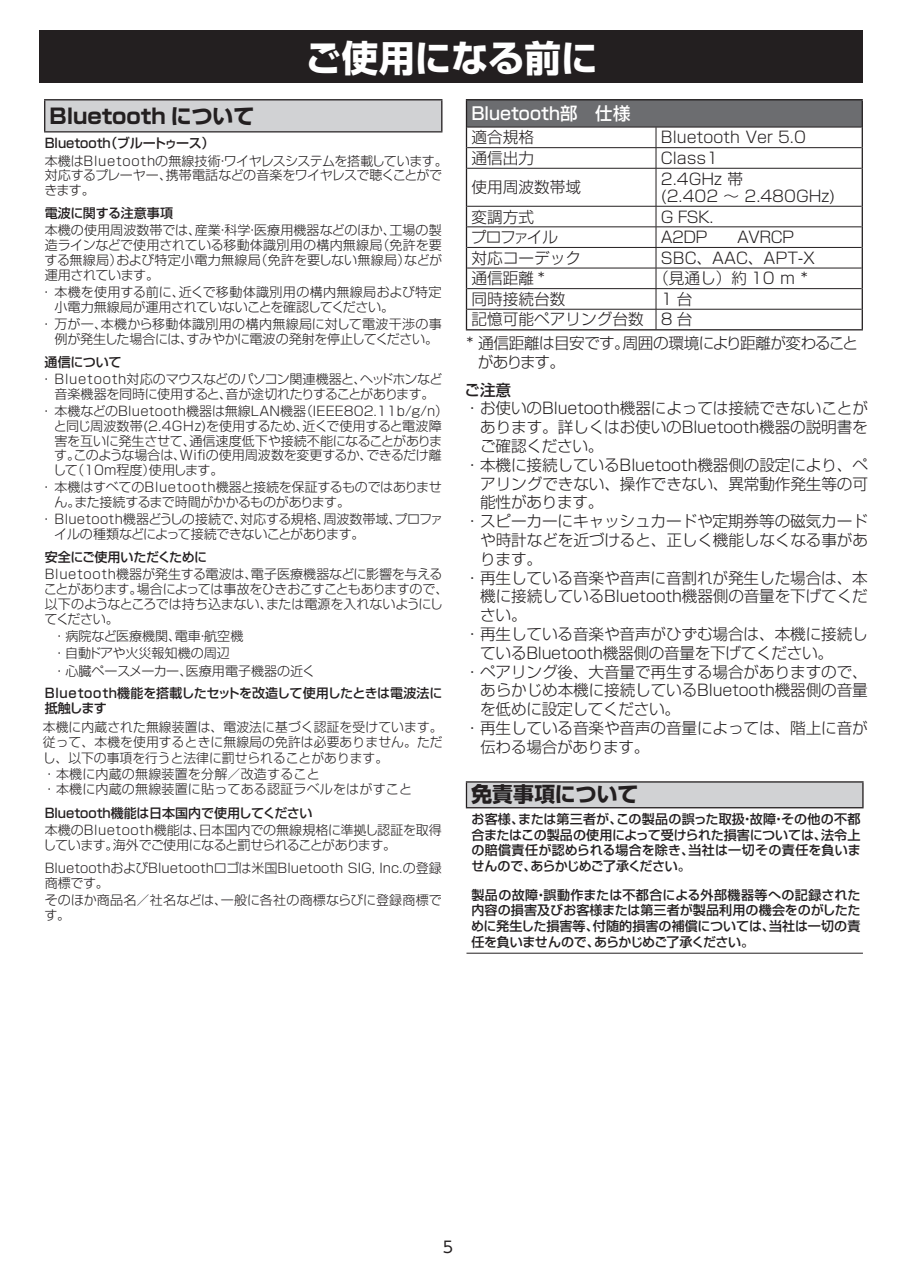
<style>
.page{position:relative;width:903px;height:1275px;background:#fff}
.page>*{position:absolute;margin:0;border:0;box-sizing:border-box;transform-origin:0 0}
.t1{font:700 36.57px "Shin Go Pro";color:#fff}
.t2{font:700 20.82px "Shin Go Pro";color:#231f20}
.t3{font:500 17.32px "Shin Go Pro";letter-spacing:.005em;color:#fff}
.t4{font:15.75px "UD Shin Go Pr 6";color:#231f20}
.t5{font:300 15.58px/17.3px "Shin Go Pro";letter-spacing:-.01em;color:#231f20}
.t6{font:300 15.58px/19.1px "Shin Go Pro";letter-spacing:-.035em;color:#231f20}
.t7{font:300 15.58px "Shin Go Pro";letter-spacing:-.04em;color:#231f20}
.t8{font:500 15.58px "Shin Go Pro";color:#231f20}
.t9{font:300 13.12px/14.7px "Shin Go Pro";color:#231f20}
.t10{font:500 13.12px/15.6px "Shin Go Pro";letter-spacing:-.005em;color:#231f20;text-align:justify}
.t11{font:300 13.12px/14.7px "Shin Go Pro";letter-spacing:-.02em;color:#231f20}
.t12{font:300 13.12px/14.7px "Shin Go Pro";letter-spacing:-.025em;color:#231f20}
.t13{font:300 13.12px/14.7px "Shin Go Pro";letter-spacing:-.03em;color:#231f20;text-align:center}
.t14{font:500 13.12px "Shin Go Pro";letter-spacing:-.035em;color:#231f20}
</style>
<div class="page">
<div style="left:45px;top:100px;width:397px;height:32px;background:#d1d2d4"></div>
<hr style="left:441px;top:100px;width:1px;height:31px;background:#231f20">
<hr style="left:44px;top:100px;width:1px;height:31px;background:#231f20">
<hr style="left:44px;top:131px;width:398px;height:1px;background:#231f20">
<hr style="left:44px;top:99px;width:398px;height:1px;background:#231f20">
<div style="left:466px;top:100px;width:396px;height:27px;background:#6c6d70"></div>
<svg style="left:655px;top:128px;width:1px;height:40px"></svg>
<hr style="left:655px;top:169px;width:1px;height:37px;background:#231f20">
<svg style="left:655px;top:207px;width:1px;height:122px"></svg>
<hr style="left:861px;top:127px;width:2px;height:21px;background:#231f20">
<hr style="left:861px;top:148px;width:2px;height:20px;background:#231f20">
<hr style="left:466px;top:168px;width:1px;height:38px;background:#231f20">
<hr style="left:861px;top:168px;width:2px;height:38px;background:#231f20">
<hr style="left:861px;top:206px;width:2px;height:21px;background:#231f20">
<hr style="left:861px;top:227px;width:2px;height:20px;background:#231f20">
<hr style="left:861px;top:247px;width:2px;height:21px;background:#231f20">
<hr style="left:861px;top:268px;width:2px;height:21px;background:#231f20">
<hr style="left:861px;top:289px;width:2px;height:20px;background:#231f20">
<svg style="left:466px;top:206px;width:1px;height:123px"></svg>
<hr style="left:861px;top:309px;width:2px;height:20px;background:#231f20">
<hr style="left:466px;top:329px;width:397px;height:1px;background:#231f20">
<hr style="left:466px;top:99px;width:190px;height:1px;background:#231f20">
<svg style="left:466px;top:100px;width:1px;height:68px"></svg>
<hr style="left:656px;top:99px;width:207px;height:1px;background:#231f20">
<hr style="left:861px;top:100px;width:2px;height:27px;background:#231f20">
<hr style="left:467px;top:127px;width:394px;height:1px;background:#231f20">
<hr style="left:467px;top:147px;width:394px;height:1px;background:#231f20">
<hr style="left:467px;top:168px;width:394px;height:1px;background:#231f20">
<hr style="left:467px;top:206px;width:394px;height:1px;background:#231f20">
<hr style="left:467px;top:227px;width:394px;height:1px;background:#231f20">
<hr style="left:467px;top:247px;width:394px;height:1px;background:#231f20">
<hr style="left:467px;top:268px;width:394px;height:1px;background:#231f20">
<hr style="left:467px;top:288px;width:394px;height:1px;background:#231f20">
<hr style="left:467px;top:309px;width:394px;height:1px;background:#231f20">
<div style="left:466px;top:782px;width:397px;height:26px;background:#d1d2d4"></div>
<svg style="left:466px;top:783px;width:1px;height:24px"></svg>
<svg style="left:862px;top:783px;width:1px;height:24px"></svg>
<hr style="left:466px;top:807px;width:397px;height:1px;background:#231f20">
<hr style="left:466px;top:953px;width:397px;height:1px;background:#231f20">
<hr style="left:466px;top:781px;width:397px;height:2px;background:#231f20">
<div style="left:40px;top:31px;width:823px;height:52px;background:#231f20"></div>
<h1 class="t1" style="left:305px;top:29px;width:294px">ご使用になる前に</h1>
<h2 class="t2" style="left:50px;top:99px;width:206px">Bluetooth について</h2>
<p class="t10" style="left:45px;top:134px;width:171px">Bluetooth（ブルートゥース）</p>
<p class="t12" style="left:44px;top:152px;width:405px">本機はBluetoothの無線技術・ワイヤレスシステムを搭載しています。対応するプレーヤー、携帯電話などの音楽をワイヤレスで聴くことができます。</p>
<p class="t10" style="left:45px;top:204px;width:130px">電波に関する注意事項</p>
<p class="t9" style="left:45px;top:221px;width:399px;text-align:justify">本機の使用周波数帯では、産業・科学・医療用機器などのほか、工場の製造ラインなどで使用されている移動体識別用の構内無線局（免許を要する無線局）および特定小電力無線局（免許を要しない無線局）などが運用されています。</p>
<p class="t9" style="left:55px;top:283px;width:389px;text-indent:-15px">・本機を使用する前に、近くで移動体識別用の構内無線局および特定小電力無線局が運用されていないことを確認してください。</p>
<p class="t9" style="left:40px;top:315px;width:403px;text-align:right">・万が一、本機から移動体識別用の構内無線局に対して電波干渉の事例が発生した場合には、すみやかに電波の発射を停止してください。</p>
<p class="t10" style="left:45px;top:352px;width:78px">通信について</p>
<p class="t13" style="left:40px;top:370px;width:404px">・Bluetooth対応のマウスなどのパソコン関連機器と、ヘッドホンなど音楽機器を同時に使用すると、音が途切れたりすることがあります。</p>
<p class="t9" style="left:53px;top:402px;width:397px;text-indent:-13px">・本機などのBluetooth機器は無線LAN機器（IEEE802.11b/g/n）と同じ周波数帯(2.4GHz)を使用するため、近くで使用すると電波障害を互いに発生させて、通信速度低下や接続不能になることがあります。このような場合は、Wifiの使用周波数を変更するか、できるだけ離して（10ｍ程度）使用します。</p>
<p class="t11" style="left:55px;top:478px;width:389px;text-indent:-15px">・本機はすべてのBluetooth機器と接続を保証するものではありません。また接続するまで時間がかかるものがあります。</p>
<p class="t9" style="left:54px;top:510px;width:390px;text-indent:-14px">・Bluetooth機器どうしの接続で、対応する規格、周波数帯域、プロファイルの種類などによって接続できないことがあります。</p>
<p class="t14" style="left:45px;top:546px;width:164px">安全にご使用いただくために</p>
<p class="t11" style="left:44px;top:565px;width:406px">Bluetooth機器が発生する電波は、電子医療機器などに影響を与えることがあります。場合によっては事故をひきおこすこともありますので、以下のようなところでは持ち込まない、または電源を入れないようにしてください。</p>
<p class="t9" style="left:53px;top:626px;width:264px;line-height:17.3px">・病院など医療機関、電車・航空機<br>・自動ドアや火災報知機の周辺<br>・心臓ペースメーカー、医療用電子機器の近く</p>
<p class="t10" style="left:45px;top:684px;width:399px;line-height:14.7px">Bluetooth機能を搭載したセットを改造して使用したときは電波法に抵触します</p>
<p class="t9" style="left:43px;top:717px;width:401px;line-height:15.6px">本機に内蔵された無線装置は、電波法に基づく認証を受けています。従って、本機を使用するときに無線局の免許は必要ありません。ただし、以下の事項を行うと法律に罰せられることがあります。<br>・本機に内蔵の無線装置を分解／改造すること<br>・本機に内蔵の無線装置に貼ってある認証ラベルをはがすこと</p>
<p class="t10" style="left:45px;top:804px;width:269px">Bluetooth機能は日本国内で使用してください</p>
<p class="t11" style="left:43px;top:821px;width:400px">本機のBluetooth機能は、日本国内での無線規格に準拠し認証を取得しています。海外でご使用になると罰せられることがあります。</p>
<p class="t9" style="left:45px;top:859px;width:399px">BluetoothおよびBluetoothロゴは米国Bluetooth SIG, Inc.の登録商標です。</p>
<p class="t9" style="left:44px;top:891px;width:399px">そのほか商品名／社名などは、一般に各社の商標ならびに登録商標です。</p>
<h3 class="t3" style="left:471px;top:99px;width:161px">Bluetooth部　仕様</h3>
<p class="t5" style="left:471px;top:127px;width:64px">適合規格</p>
<p class="t5" style="left:661px;top:127px;width:146px">Bluetooth Ver 5.0</p>
<p class="t5" style="left:471px;top:147px;width:64px">通信出力</p>
<p class="t5" style="left:661px;top:147px;width:59px">Class1</p>
<p class="t5" style="left:471px;top:177px;width:111px">使用周波数帯域</p>
<p class="t5" style="left:661px;top:168px;width:176px">2.4GHz 帯<br>(2.402 ～ 2.480GHz)</p>
<p class="t5" style="left:471px;top:206px;width:64px">変調方式</p>
<p class="t5" style="left:661px;top:206px;width:54px">G FSK.</p>
<p class="t5" style="left:471px;top:227px;width:89px">プロファイル</p>
<p class="t7" style="left:661px;top:224px;width:135px">A2DP　　AVRCP</p>
<p class="t5" style="left:471px;top:247px;width:111px">対応コーデック</p>
<p class="t5" style="left:661px;top:247px;width:155px">SBC、AAC、APT-X</p>
<p class="t5" style="left:471px;top:268px;width:75px">通信距離 *</p>
<p class="t5" style="left:653px;top:268px;width:156px">（見通し）約 10 ｍ *</p>
<p class="t5" style="left:471px;top:288px;width:95px">同時接続台数</p>
<p class="t5" style="left:471px;top:287px;width:222px;line-height:20.7px;text-align:right">1台<br>記憶可能ペアリング台数 8 台</p>
<p class="t6" style="left:478px;top:331px;width:382px;text-indent:-11px">* 通信距離は目安です。周囲の環境により距離が変わることがあります。</p>
<p class="t8" style="left:464px;top:377px;width:48px">ご注意</p>
<p class="t5" style="left:464px;top:398px;width:405px">・お使いのBluetooth機器によっては接続できないことが</p>
<p class="t5" style="left:480px;top:417px;width:389px">あります。詳しくはお使いのBluetooth機器の説明書を</p>
<p class="t5" style="left:480px;top:436px;width:125px">ご確認ください。</p>
<p class="t5" style="left:464px;top:454px;width:405px">・本機に接続しているBluetooth機器側の設定により、ペ</p>
<p class="t5" style="left:480px;top:473px;width:389px">アリングできない、操作できない、異常動作発生等の可</p>
<p class="t5" style="left:480px;top:492px;width:125px">能性があります。</p>
<p class="t5" style="left:464px;top:511px;width:405px">・スピーカーにキャッシュカードや定期券等の磁気カード</p>
<p class="t5" style="left:480px;top:530px;width:389px">や時計などを近づけると、正しく機能しなくなる事があ</p>
<p class="t5" style="left:480px;top:548px;width:63px">ります。</p>
<p class="t5" style="left:464px;top:567px;width:405px">・再生している音楽や音声に音割れが発生した場合は、本</p>
<p class="t5" style="left:480px;top:586px;width:389px">機に接続しているBluetooth機器側の音量を下げてくだ</p>
<p class="t5" style="left:480px;top:605px;width:48px">さい。</p>
<p class="t5" style="left:464px;top:623px;width:405px">・再生している音楽や音声がひずむ場合は、本機に接続し</p>
<p class="t5" style="left:480px;top:642px;width:354px">ているBluetooth機器側の音量を下げてください。</p>
<p class="t5" style="left:464px;top:661px;width:405px">・ペアリング後、大音量で再生する場合がありますので、</p>
<p class="t5" style="left:480px;top:680px;width:389px">あらかじめ本機に接続しているBluetooth機器側の音量</p>
<p class="t5" style="left:480px;top:699px;width:201px">を低めに設定してください。</p>
<p class="t5" style="left:464px;top:717px;width:405px">・再生している音楽や音声の音量によっては、階上に音が</p>
<p class="t5" style="left:480px;top:736px;width:171px">伝わる場合があります。</p>
<h2 class="t2" style="left:471px;top:777px;width:169px">免責事項について</h2>
<p class="t10" style="left:471px;top:810px;width:391px">お客様、または第三者が、この製品の誤った取扱・故障・その他の不都合またはこの製品の使用によって受けられた損害については、法令上の賠償責任が認められる場合を除き、当社は一切その責任を負いませんので、あらかじめご了承ください。</p>
<p class="t10" style="left:471px;top:885px;width:391px">製品の故障・誤動作または不都合による外部機器等への記録された内容の損害及びお客様または第三者が製品利用の機会をのがしたために発生した損害等、付随的損害の補償については、当社は一切の責任を負いませんので、あらかじめご了承ください。</p>
<p class="t4" style="left:443px;top:1234px;width:12px">5</p>
</div>
